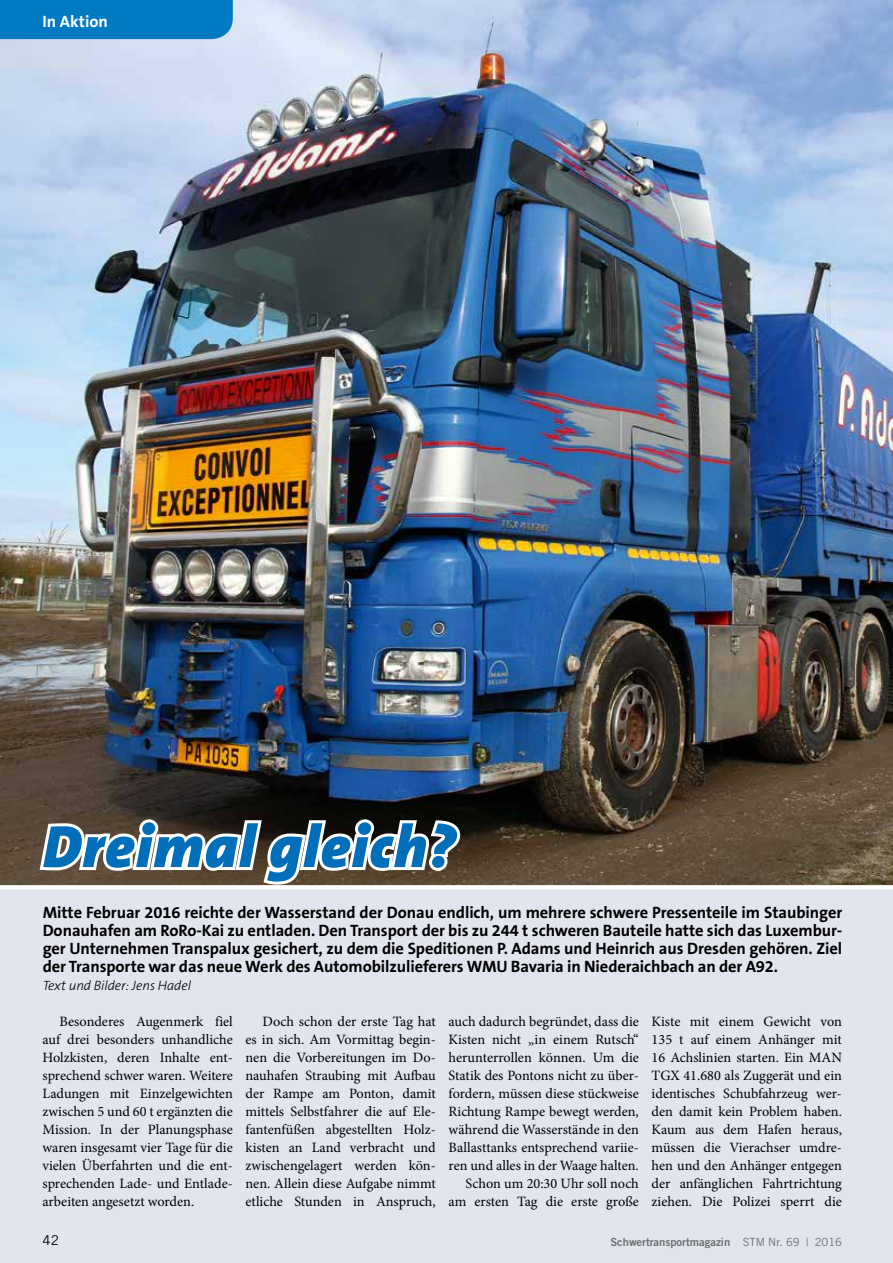
<style>
.page{position:relative;width:893px;height:1263px;background:#e2e4ee}
.page>*{position:absolute;margin:0;border:0;box-sizing:border-box;transform-origin:0 0}
.t1{font:italic 900 60px "The Sans B9";letter-spacing:.02em;color:#006eb9}
.t2{font:700 16.5px/18px "The Sans B7";letter-spacing:-.005em;color:#000;text-align:justify}
.t3{font:700 16.5px "The Sans B7";color:#fff}
.t4{font:14.25px/18px "Minion Pro";color:#000;text-align:justify}
.t5{font:italic 300 13.5px "The Sans B3";letter-spacing:-.005em;color:#000}
.t6{font:13.5px "Trade Gothic";color:#000}
.t7{font:11.25px "Trade Gothic Bold Two";color:#6e6e6e}
.s1{font-family:"Trade Gothic"}
</style>
<div class="page">
<img style="left:0;top:0;width:893px;height:889px">
<div style="left:0;top:0;width:233px;height:39px;background:#007ac2"></div>
<svg style="left:36px;top:816px;width:427px;height:72px;background:#958e86"></svg>
<p class="t3" style="left:43px;top:13px;width:67px">In Aktion</p>
<h1 class="t1" style="left:43px;top:814px;width:414px">Dreimal gleich?</h1>
<p class="t2" style="left:43px;top:904px;width:801px">Mitte Februar 2016 reichte der Wasserstand der Donau endlich, um mehrere schwere Pressenteile im Staubinger Donauhafen am RoRo-Kai zu entladen. Den Transport der bis zu 244 t schweren Bauteile hatte sich das Luxembur&shy;ger Unternehmen Transpalux gesichert, zu dem die Speditionen P. Adams und Heinrich aus Dresden gehören. Ziel der Transporte war das neue Werk des Automobilzulieferers WMU Bavaria in Niederaichbach an der A92.</p>
<p class="t5" style="left:43px;top:978px;width:150px">Text und Bilder: Jens Hadel</p>
<p class="t4" style="left:43px;top:1013px;width:192px;text-indent:17px">Besonderes Augenmerk fiel auf drei besonders unhandliche Holzkisten, deren Inhalte ent&shy;sprechend schwer waren. Weitere Ladungen mit Einzelgewichten zwischen 5 und 60 t ergänzten die Mission. In der Planungsphase waren insgesamt vier Tage für die vielen Überfahrten und die ent&shy;sprechenden Lade- und Entlade&shy;arbeiten angesetzt worden.</p>
<p class="t4" style="left:246px;top:1012px;width:192px;text-indent:17px">Doch schon der erste Tag hat es in sich. Am Vormittag begin&shy;nen die Vorbereitungen im Do&shy;nauhafen Straubing mit Aufbau der Rampe am Ponton, damit mittels Selbstfahrer die auf Ele&shy;fantenfüßen abgestellten Holz&shy;kisten an Land verbracht und zwischengelagert werden kön&shy;nen. Allein diese Aufgabe nimmt etliche Stunden in Anspruch,</p>
<p class="t4" style="left:449px;top:1012px;width:192px;text-align:right">auch dadurch begründet, dass die<br>Kisten nicht „in einem Rutsch“ herunterrollen können. Um die<br>Statik des Pontons nicht zu über&shy;fordern, müssen diese stückweise<br>Richtung Rampe bewegt werden, während die Wasserstände in den<br>Ballasttanks entsprechend variie&shy;ren und alles in der Waage halten.<br>Schon um 20:30 Uhr soll noch am ersten Tag die erste große</p>
<p class="t4" style="left:652px;top:1012px;width:192px">Kiste mit einem Gewicht von 135 t auf einem Anhänger mit 16 Achslinien starten. Ein MAN TGX 41.680 als Zuggerät und ein identisches Schubfahrzeug wer&shy;den damit kein Problem haben.<br>Kaum aus dem Hafen heraus, müssen die Vierachser umdre&shy;hen und den Anhänger entgegen der anfänglichen Fahrtrichtung ziehen. Die Polizei sperrt die</p>
<p class="t6" style="left:43px;top:1232px;width:18px">42</p>
<p class="t7" style="left:610px;top:1235px;width:233px">Schwertransportmagazin <span class="s1">STM Nr. 69 | 2016</span></p>
</div>
